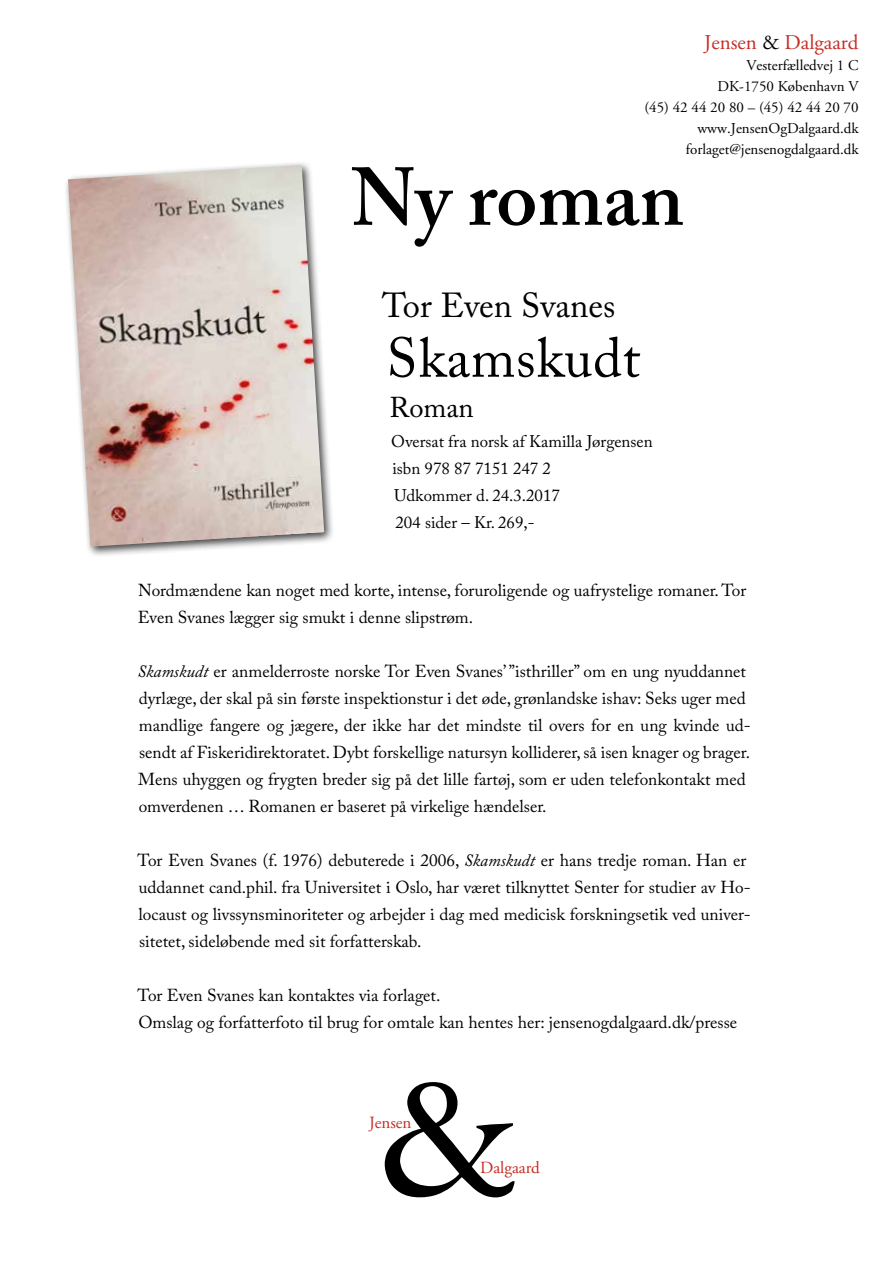
<style>
.page{position:relative;width:893px;height:1263px;background:#fff}
.page>*{position:absolute;margin:0;border:0;box-sizing:border-box;transform-origin:0 0}
.t1{font:189.45px "Garamond";color:#000}
.t2{font:600 81px "Adobe Caslon Pro";color:#000}
.t3{font:55.5px "Adobe Caslon Pro";letter-spacing:.01em;color:#000}
.t4{font:34.5px "Adobe Caslon Pro";color:#000}
.t5{font:28.5px "Adobe Caslon Pro";color:#000}
.t6{font:21px "Adobe Garamond";color:#c72d27}
.t7{font:17.25px/27px "Adobe Caslon Pro";color:#000}
.t8{font:17.1px "Adobe Garamond";color:#c72d27}
.t9{font:16.8px/27px "Adobe Caslon Pro";color:#000}
.t10{font:15px/21px "Adobe Garamond";color:#000;text-align:right}
.s1{color:#000}
.s2{font-style:italic}
</style>
<div class="page">
<div style="left:63px;top:160px;width:272px;height:397px;background:#000;opacity:.75"></div>
<img style="left:68px;top:165px;width:256px;height:382px">
<p class="t6" style="left:704px;top:31px;width:156px">Jensen <span class="s1">&amp;</span> Dalgaard</p>
<p class="t10" style="left:644px;top:55px;width:216px">Vesterfælledvej 1 C<br>DK-1750 København V<br>(45) 42 44 20 80 – (45) 42 44 20 70 www.JensenOgDalgaard.dk forlaget@jensenogdalgaard.dk</p>
<h2 class="t2" style="left:351px;top:149px;width:335px">Ny roman</h2>
<h3 class="t4" style="left:382px;top:285px;width:235px">Tor Even Svanes</h3>
<h3 class="t3" style="left:386px;top:325px;width:255px">Skamskudt</h3>
<h3 class="t5" style="left:389px;top:391px;width:86px">Roman</h3>
<p class="t9" style="left:391px;top:428px;width:263px">Oversat fra norsk af Kamilla Jørgensen isbn 978 87 7151 247 2<br>Udkommer d. 24.3.2017<br>204 sider – Kr. 269,-</p>
<p class="t7" style="left:138px;top:577px;width:610px">Nordmændene kan noget med korte, intense, foruroligende og uafrystelige romaner. Tor<br>Even Svanes lægger sig smukt i denne slipstrøm.</p>
<p class="t7" style="left:137px;top:658px;width:615px"><span class="s2">Skamskudt</span> er anmelderroste norske Tor Even Svanes’ ”isthriller” om en ung nyuddannet dyrlæge, der skal på sin første inspektionstur i det øde, grønlandske ishav: Seks uger med mandlige fangere og jægere, der ikke har det mindste til overs for en ung kvinde ud&shy;sendt af Fiskeridirektoratet. Dybt forskellige natursyn kolliderer, så isen knager og brager.<br>Mens uhyggen og frygten breder sig på det lille fartøj, som er uden telefonkontakt med omverdenen … Romanen er baseret på virkelige hændelser.</p>
<p class="t7" style="left:138px;top:847px;width:615px">Tor Even Svanes (f. 1976) debuterede i 2006, <span class="s2">Skamskudt</span> er hans tredje roman. Han er uddannet cand.phil. fra Universitet i Oslo, har været tilknyttet Senter for studier av Ho&shy;locaust og livssynsminoriteter og arbejder i dag med medicisk forskningsetik ved univer&shy;sitetet, sideløbende med sit forfatterskab.</p>
<p class="t7" style="left:138px;top:982px;width:601px">Tor Even Svanes kan kontaktes via forlaget.<br>Omslag og forfatterfoto til brug for omtale kan hentes her: jensenogdalgaard.dk/presse</p>
<h1 class="t1" style="left:380px;top:1008px;width:140px">&amp;</h1>
<p class="t8" style="left:369px;top:1114px;width:44px">Jensen</p>
<p class="t8" style="left:480px;top:1158px;width:61px">Dalgaard</p>
</div>
